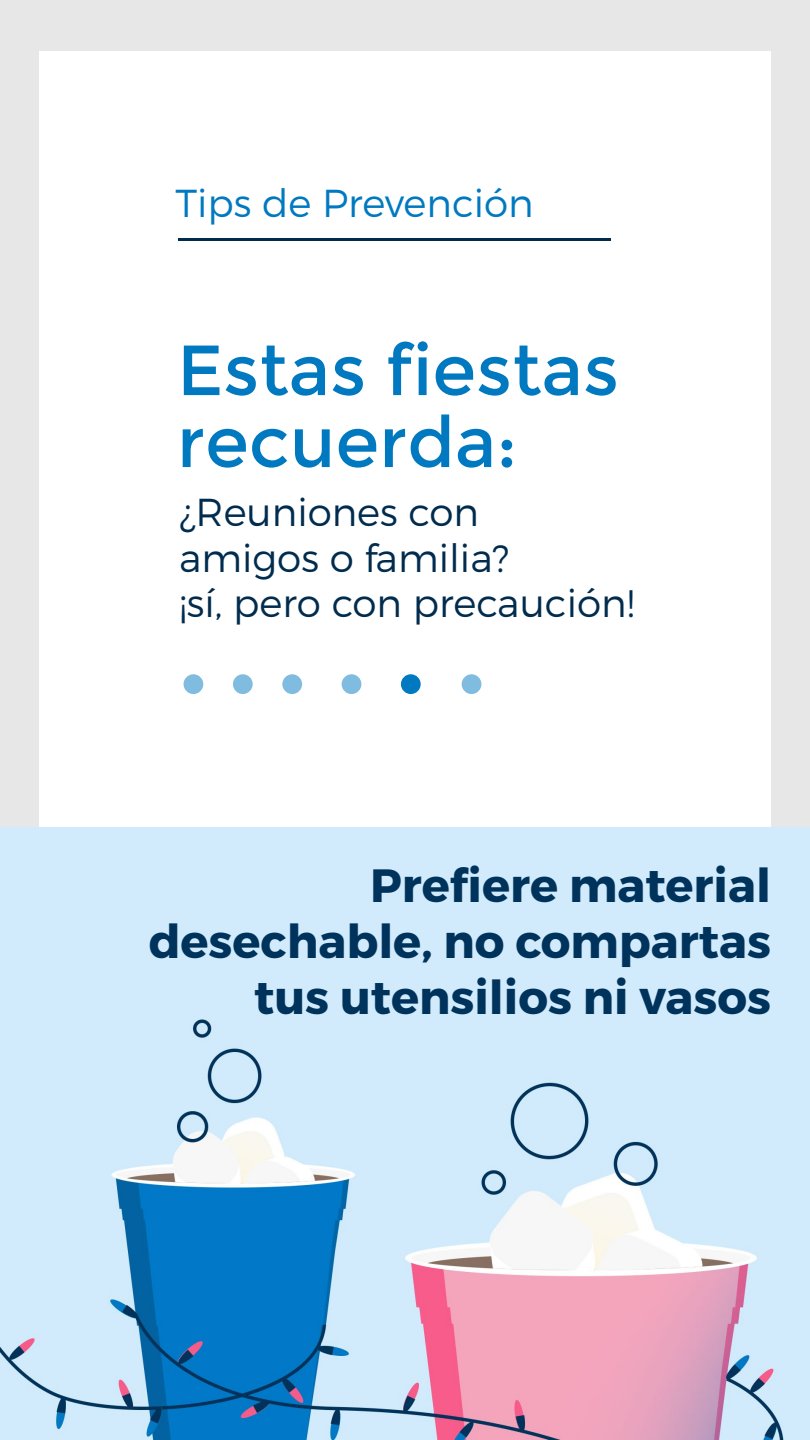
<style>
.page{position:relative;width:810px;height:1440px;background:#e7e7e7}
.page>*{position:absolute;margin:0;border:0;box-sizing:border-box;transform-origin:0 0}
.t1{font:70.88px/72px "Montserrat";color:#0179c0}
.t2{font:700 46.65px/55.9px "Montserrat";color:#00335b;text-align:right}
.t3{font:300 38.92px/45.5px "Montserrat";color:#012c4e}
.t4{font:300 38.92px "Montserrat";color:#0179c0}
</style>
<div class="page">
<div style="left:39px;top:51px;width:732px;height:776px;background:#fff"></div>
<hr style="left:178px;top:238px;width:432px;height:3px;background:#012c4e">
<div style="left:184px;top:674px;width:19px;height:20px;background:#80bcdf;border-radius:50%"></div>
<div style="left:233px;top:674px;width:20px;height:20px;background:#80bcdf;border-radius:50%"></div>
<svg style="left:282px;top:674px;width:20px;height:20px"></svg>
<div style="left:342px;top:674px;width:19px;height:20px;background:#80bcdf;border-radius:50%"></div>
<div style="left:401px;top:674px;width:20px;height:20px;background:#0179c0;border-radius:50%"></div>
<div style="left:462px;top:674px;width:19px;height:20px;background:#80bcdf;border-radius:50%"></div>
<img style="left:0;top:827px;width:810px;height:613px">
<p class="t4" style="left:175px;top:180px;width:360px">Tips de Prevención</p>
<h1 class="t1" style="left:177px;top:335px;width:444px">Estas fiestas recuerda:</h1>
<p class="t3" style="left:179px;top:489px;width:457px">¿Reuniones con<br>amigos o familia?<br>¡sí, pero con precaución!</p>
<p class="t2" style="left:149px;top:858px;width:624px">Prefiere material desechable, no compartas tus utensilios ni vasos</p>
</div>
